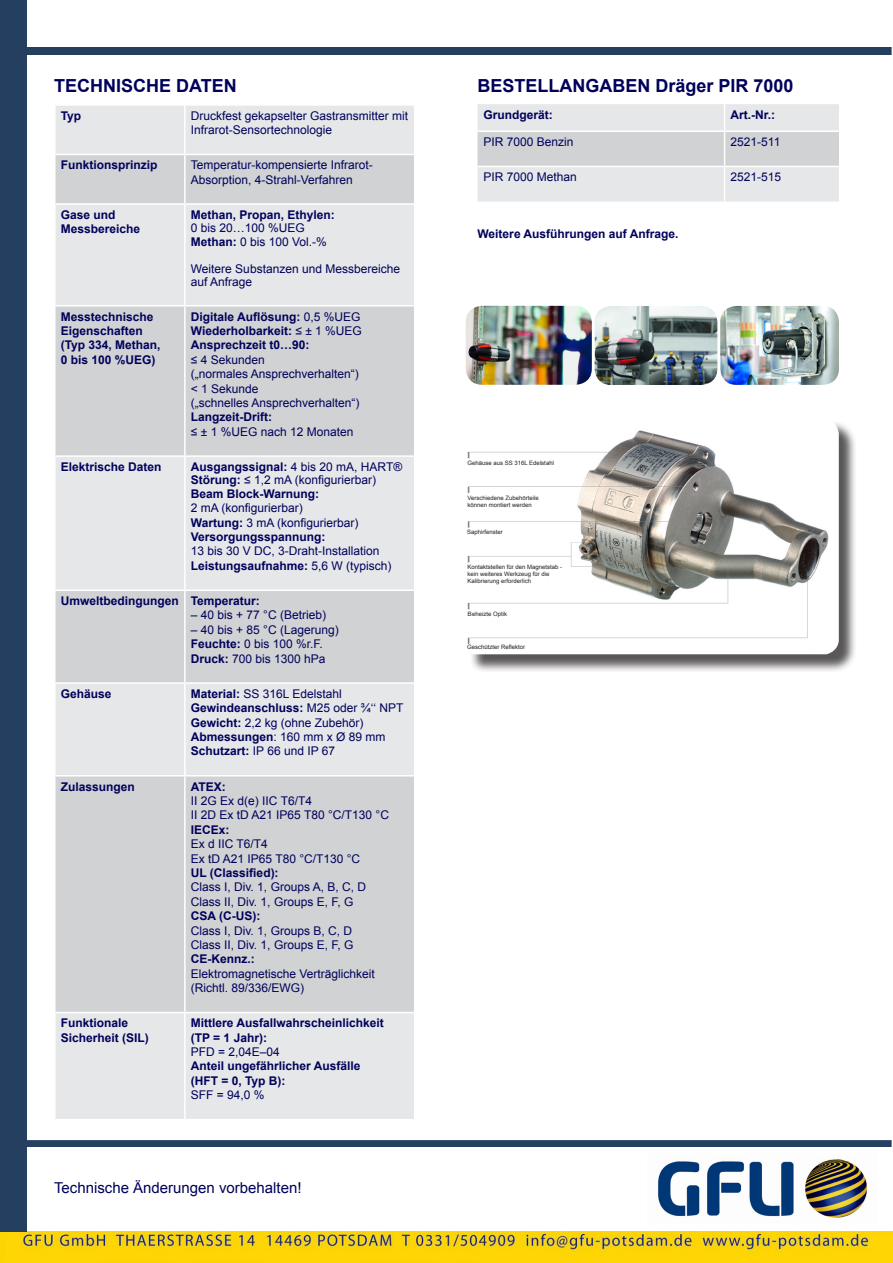
<style>
.page{position:relative;width:893px;height:1263px;background:#fff}
.page>*{position:absolute;margin:0;border:0;box-sizing:border-box;transform-origin:0 0}
.t1{font:700 18px "Arial";color:#00015a}
.t2{font:15px "Arial";color:#00015a}
.t3{font:12px/14.4px "Arial";color:#00015a}
.t4{font:700 12px "Arial";color:#00015a}
.t5{font:6px/7.2px "Arial";color:#231f20}
.s1{font-weight:700}
.s2{font-weight:400}
</style>
<div class="page">
<img style="left:0;top:1232px;width:893px;height:31px">
<div style="left:0;top:47px;width:892px;height:7px;background:#243f60"></div>
<div style="left:56px;top:106px;width:358px;height:1013px;background:#e6e7e9"></div>
<svg style="left:56px;top:155px;width:358px;height:857px;background:#d9dadc"></svg>
<hr style="left:184px;top:106px;width:2px;height:48px;background:#fff">
<hr style="left:54px;top:154px;width:131px;height:1px;background:#fff">
<hr style="left:185px;top:154px;width:230px;height:1px;background:#fff">
<hr style="left:184px;top:155px;width:2px;height:48px;background:#fff">
<hr style="left:54px;top:203px;width:131px;height:2px;background:#fff">
<hr style="left:185px;top:203px;width:230px;height:2px;background:#fff">
<hr style="left:184px;top:205px;width:2px;height:100px;background:#fff">
<hr style="left:54px;top:305px;width:131px;height:1px;background:#fff">
<hr style="left:185px;top:305px;width:230px;height:1px;background:#fff">
<hr style="left:184px;top:306px;width:2px;height:149px;background:#fff">
<hr style="left:54px;top:455px;width:131px;height:2px;background:#fff">
<hr style="left:185px;top:455px;width:230px;height:2px;background:#fff">
<hr style="left:184px;top:457px;width:2px;height:132px;background:#fff">
<hr style="left:54px;top:589px;width:131px;height:2px;background:#fff">
<hr style="left:185px;top:589px;width:230px;height:2px;background:#fff">
<hr style="left:184px;top:591px;width:2px;height:91px;background:#fff">
<hr style="left:54px;top:682px;width:131px;height:2px;background:#fff">
<hr style="left:185px;top:682px;width:230px;height:2px;background:#fff">
<hr style="left:184px;top:684px;width:2px;height:91px;background:#fff">
<hr style="left:54px;top:775px;width:131px;height:1px;background:#fff">
<hr style="left:185px;top:775px;width:230px;height:1px;background:#fff">
<hr style="left:184px;top:776px;width:2px;height:236px;background:#fff">
<hr style="left:54px;top:1012px;width:131px;height:1px;background:#fff">
<hr style="left:185px;top:1012px;width:230px;height:1px;background:#fff">
<hr style="left:184px;top:1013px;width:2px;height:106px;background:#fff">
<img style="left:658px;top:1159px;width:210px;height:59px">
<div style="left:0;top:1141px;width:892px;height:6px;background:#243f60"></div>
<div style="left:0;top:0;width:27px;height:1232px;background:#243f60"></div>
<svg style="left:477px;top:104px;width:362px;height:98px;background:#dfe0e2"></svg>
<hr style="left:725px;top:131px;width:114px;height:1px;background:#fff">
<img style="left:466px;top:306px;width:126px;height:79px">
<img style="left:595px;top:306px;width:122px;height:79px">
<img style="left:720px;top:306px;width:119px;height:79px">
<div style="left:470px;top:421px;width:401px;height:259px;background:#231f20;opacity:.75"></div>
<img style="left:468px;top:421px;width:371px;height:233px">
<div style="left:467px;top:461px;width:93px;height:16px;background:#fff"></div>
<div style="left:467px;top:495px;width:93px;height:17px;background:#fff"></div>
<div style="left:467px;top:530px;width:93px;height:16px;background:#fff"></div>
<div style="left:467px;top:564px;width:96px;height:23px;background:#fff"></div>
<div style="left:468px;top:611px;width:92px;height:17px;background:#fff"></div>
<div style="left:467px;top:645px;width:93px;height:7px;background:#fff"></div>
<p class="t1" style="left:54px;top:74px;width:184px">TECHNISCHE DATEN</p>
<p class="t1" style="left:477px;top:74px;width:318px">BESTELLANGABEN Dräger PIR 7000</p>
<p class="t4" style="left:483px;top:107px;width:71px">Grundgerät:</p>
<p class="t4" style="left:731px;top:107px;width:46px">Art.-Nr.:</p>
<p class="t3" style="left:483px;top:135px;width:92px">PIR 7000 Benzin</p>
<p class="t3" style="left:731px;top:135px;width:51px">2521-511</p>
<p class="t3" style="left:483px;top:170px;width:95px">PIR 7000 Methan</p>
<p class="t3" style="left:731px;top:170px;width:52px">2521-515</p>
<p class="t4" style="left:61px;top:107px;width:22px">Typ</p>
<p class="t3" style="left:191px;top:108px;width:219px">Druckfest gekapselter Gastransmitter mit<br>Infrarot-Sensortechnologie</p>
<p class="t4" style="left:61px;top:157px;width:98px">Funktionsprinzip</p>
<p class="t3" style="left:191px;top:158px;width:184px">Temperatur-kompensierte Infrarot-</p>
<p class="t3" style="left:191px;top:172px;width:164px">Absorption, 4-Strahl-Verfahren</p>
<p class="t4" style="left:61px;top:207px;width:56px">Gase und</p>
<p class="t4" style="left:61px;top:221px;width:81px">Messbereiche</p>
<p class="t4" style="left:191px;top:207px;width:146px">Methan, Propan, Ethylen:</p>
<p class="t3" style="left:191px;top:221px;width:116px">0 bis 20…100 %UEG</p>
<p class="t3" style="left:191px;top:234px;width:138px"><span class="s1">Methan:</span> 0 bis 100 Vol.-%</p>
<p class="t3" style="left:191px;top:262px;width:211px;line-height:13.5px">Weitere Substanzen und Messbereiche auf Anfrage</p>
<p class="t4" style="left:477px;top:226px;width:202px">Weitere Ausführungen auf Anfrage.</p>
<p class="t4" style="left:61px;top:308px;width:94px">Messtechnische</p>
<p class="t4" style="left:61px;top:323px;width:84px">Eigenschaften</p>
<p class="t4" style="left:61px;top:337px;width:101px">(Typ 334, Methan,</p>
<p class="t4" style="left:61px;top:351px;width:96px">0 bis 100 %UEG)</p>
<p class="t4" style="left:191px;top:308px;width:171px">Digitale Auflösung: <span class="s2">0,5 %UEG</span></p>
<p class="t4" style="left:191px;top:323px;width:173px">Wiederholbarkeit: <span class="s2">≤ ± 1 %UEG</span></p>
<p class="t4" style="left:191px;top:337px;width:120px">Ansprechzeit t0…90:</p>
<p class="t3" style="left:191px;top:352px;width:75px">≤ 4 Sekunden</p>
<p class="t3" style="left:191px;top:367px;width:170px">(„normales Ansprechverhalten“)</p>
<p class="t3" style="left:191px;top:381px;width:69px">&lt; 1 Sekunde</p>
<p class="t3" style="left:191px;top:396px;width:170px">(„schnelles Ansprechverhalten“)</p>
<p class="t4" style="left:191px;top:409px;width:83px">Langzeit-Drift:</p>
<p class="t3" style="left:191px;top:424px;width:164px">≤ ± 1 %UEG nach 12 Monaten</p>
<p class="t4" style="left:61px;top:459px;width:102px">Elektrische Daten</p>
<p class="t4" style="left:191px;top:459px;width:213px">Ausgangssignal: <span class="s2">4 bis 20 mA, HART®</span></p>
<p class="t3" style="left:191px;top:473px;width:187px"><span class="s1">Störung:</span> ≤ 1,2 mA (konfigurierbar)</p>
<p class="t4" style="left:191px;top:486px;width:130px">Beam Block-Warnung:</p>
<p class="t3" style="left:191px;top:501px;width:114px">2 mA (konfigurierbar)</p>
<p class="t3" style="left:191px;top:515px;width:169px"><span class="s1">Wartung:</span> 3 mA (konfigurierbar)</p>
<p class="t4" style="left:191px;top:529px;width:136px">Versorgungsspannung:</p>
<p class="t3" style="left:191px;top:544px;width:190px">13 bis 30 V DC, 3-Draht-Installation</p>
<p class="t4" style="left:191px;top:558px;width:202px">Leistungsaufnahme: <span class="s2">5,6 W (typisch)</span></p>
<p class="t4" style="left:61px;top:593px;width:120px">Umweltbedingungen</p>
<p class="t4" style="left:191px;top:593px;width:71px">Temperatur:</p>
<p class="t3" style="left:191px;top:608px;width:137px">– 40 bis + 77 °C (Betrieb)</p>
<p class="t3" style="left:191px;top:622px;width:149px">– 40 bis + 85 °C (Lagerung)</p>
<p class="t3" style="left:191px;top:637px;width:134px"><span class="s1">Feuchte:</span> 0 bis 100 %r.F.</p>
<p class="t3" style="left:191px;top:651px;width:136px"><span class="s1">Druck:</span> 700 bis 1300 hPa</p>
<p class="t4" style="left:61px;top:685px;width:52px">Gehäuse</p>
<p class="t3" style="left:191px;top:686px;width:152px"><span class="s1">Material:</span> SS 316L Edelstahl</p>
<p class="t4" style="left:191px;top:700px;width:214px">Gewindeanschluss: <span class="s2">M25 oder ¾‘‘ NPT</span></p>
<p class="t3" style="left:191px;top:715px;width:174px"><span class="s1">Gewicht:</span> 2,2 kg (ohne Zubehör)</p>
<p class="t3" style="left:191px;top:730px;width:196px"><span class="s1">Abmessungen</span>: 160 mm x Ø 89 mm</p>
<p class="t3" style="left:191px;top:744px;width:146px"><span class="s1">Schutzart:</span> IP 66 und IP 67</p>
<p class="t4" style="left:61px;top:778px;width:76px">Zulassungen</p>
<p class="t4" style="left:191px;top:778px;width:37px">ATEX:</p>
<p class="t3" style="left:191px;top:794px;width:123px">II 2G Ex d(e) IIC T6/T4</p>
<p class="t3" style="left:191px;top:808px;width:200px">II 2D Ex tD A21 IP65 T80 °C/T130 °C</p>
<p class="t4" style="left:191px;top:821px;width:40px">IECEx:</p>
<p class="t3" style="left:191px;top:837px;width:79px">Ex d IIC T6/T4</p>
<p class="t3" style="left:191px;top:851px;width:171px">Ex tD A21 IP65 T80 °C/T130 °C</p>
<p class="t4" style="left:191px;top:865px;width:89px">UL (Classified):</p>
<p class="t3" style="left:191px;top:880px;width:177px">Class I, Div. 1, Groups A, B, C, D</p>
<p class="t3" style="left:191px;top:894px;width:164px">Class II, Div. 1, Groups E, F, G</p>
<p class="t4" style="left:191px;top:908px;width:71px">CSA (C-US):</p>
<p class="t3" style="left:191px;top:923px;width:163px">Class I, Div. 1, Groups B, C, D</p>
<p class="t3" style="left:191px;top:938px;width:164px">Class II, Div. 1, Groups E, F, G</p>
<p class="t4" style="left:191px;top:951px;width:65px">CE-Kennz.:</p>
<p class="t3" style="left:191px;top:966px;width:186px">Elektromagnetische Verträglichkeit (Richtl. 89/336/EWG)</p>
<p class="t4" style="left:61px;top:1015px;width:69px">Funktionale</p>
<p class="t4" style="left:61px;top:1029px;width:90px">Sicherheit (SIL)</p>
<p class="t4" style="left:191px;top:1015px;width:194px">Mittlere Ausfallwahrscheinlichkeit</p>
<p class="t4" style="left:191px;top:1029px;width:78px">(TP = 1 Jahr):</p>
<p class="t3" style="left:191px;top:1045px;width:91px">PFD = 2,04E–04</p>
<p class="t4" style="left:191px;top:1058px;width:171px">Anteil ungefährlicher Ausfälle</p>
<p class="t4" style="left:191px;top:1073px;width:96px">(HFT = 0, Typ B):</p>
<p class="t3" style="left:191px;top:1088px;width:75px">SFF = 94,0 %</p>
<p class="t2" style="left:54px;top:1178px;width:249px">Technische Änderungen vorbehalten!</p>
<p class="t5" style="left:467px;top:459px;width:88px">Gehäuse aus SS 316L Edelstahl</p>
<p class="t5" style="left:467px;top:494px;width:73px">Verschiedene Zubehörteile können montiert werden</p>
<p class="t5" style="left:467px;top:528px;width:37px">Saphirfenster</p>
<p class="t5" style="left:467px;top:563px;width:96px">Kontaktstellen für den Magnetstab -</p>
<p class="t5" style="left:467px;top:570px;width:83px">kein weiteres Werkzeug für die<br>Kalibrierung erforderlich</p>
<p class="t5" style="left:468px;top:610px;width:41px">Beheizte Optik</p>
<p class="t5" style="left:467px;top:643px;width:60px">Geschützter Reflektor</p>
</div>
